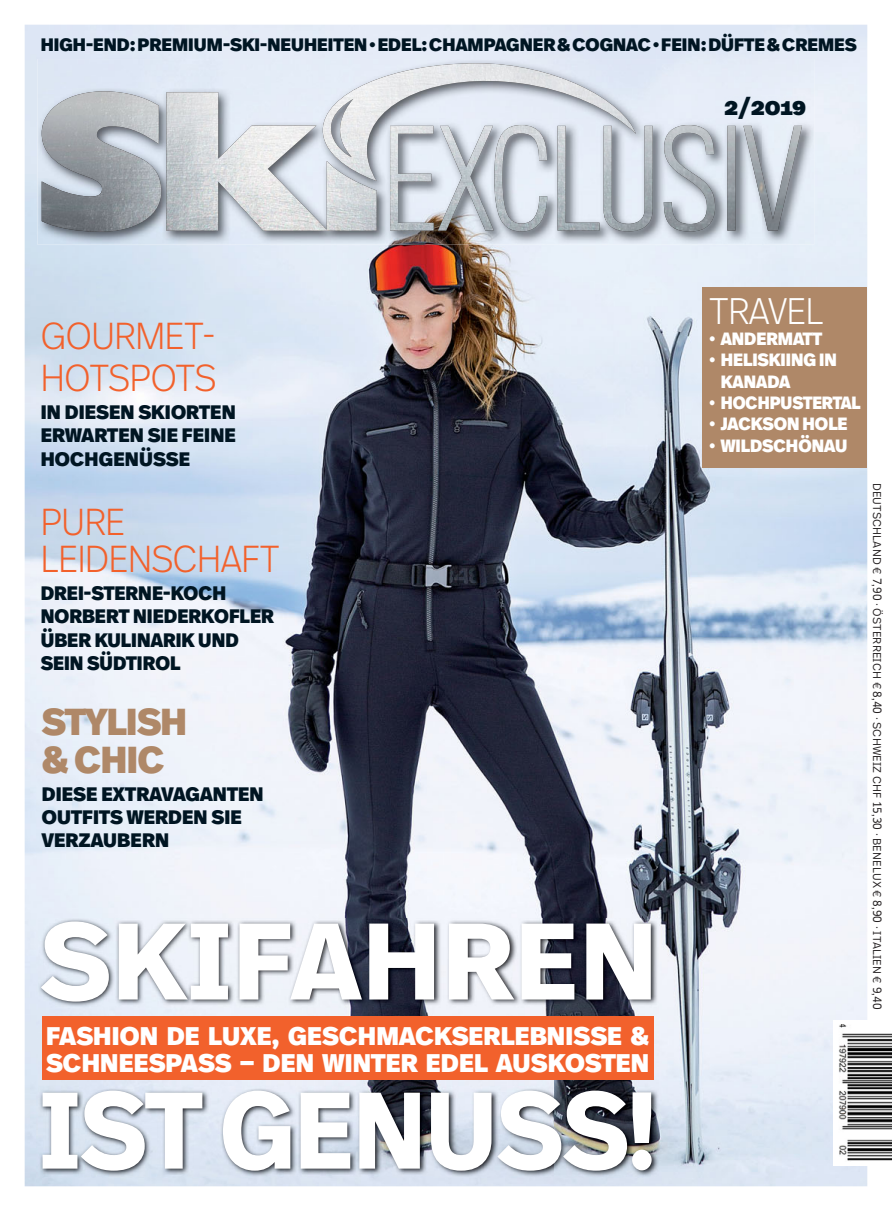
<style>
.page{position:relative;width:892px;height:1211px;background:#fff}
.page>*{position:absolute;margin:0;border:0;box-sizing:border-box;transform-origin:0 0}
.t1{font:700 108.45px/169.1px "Real Text Pro";letter-spacing:-.02em;color:#fff}
.t2{font:300 37.5px/41.7px "Real Head Pro";letter-spacing:-.01em;color:#f2612c;scale:.96 1}
.t3{font:900 37.5px/37.5px "Real Head Pro";letter-spacing:-.01em;color:#af8868;scale:.96 1}
.t4{font:300 36.9px "Real Head Pro";letter-spacing:-.01em;color:#fff;scale:.96 1}
.t5{font:900 25.5px/27px "Real Head Pro";letter-spacing:.01em;color:#fff}
.t6{font:900 23.4px "Real Head Pro";color:#001522}
.t7{font:900 19.5px/23.4px "Real Head Pro";letter-spacing:.01em;color:#001522}
.t8{font:900 19.5px/23.4px "Real Head Pro";letter-spacing:.01em;color:#001522;scale:.96 1}
.t9{font:900 18px "Real Head Pro";letter-spacing:.005em;color:#001522}
.t10{font:900 17.85px/21.3px "Real Head Pro";color:#fff;scale:.95 1}
.t11{font:900 17.85px "Real Head Pro";color:#fff;scale:.92 1}
.t12{font:300 11.25px "Real Text Pro";letter-spacing:.01em;color:#231f20}
.s1{font-family:"Clan Pro Narr News";font-weight:400}
</style>
<div class="page">
<img style="left:25px;top:25px;width:842px;height:1160px">
<div style="left:833px;top:1019px;width:58px;height:145px;background:#fff"></div>
<img style="left:838px;top:1024px;width:53px;height:137px">
<img style="left:37px;top:59px;width:777px;height:185px">
<img style="left:801px;top:96px;width:4px;height:22px">
<img style="left:42px;top:63px;width:759px;height:169px">
<div style="left:702px;top:287px;width:165px;height:181px;background:#af8868"></div>
<img style="left:38px;top:918px;width:620px;height:258px">
<div style="left:42px;top:1015px;width:611px;height:64px;background:#f2612c"></div>
<p class="t9" style="left:41px;top:38px;width:817px">HIGH-END: PREMIUM-SKI-NEUHEITEN • EDEL: CHAMPAGNER &amp; COGNAC • FEIN: DÜFTE &amp; CREMES</p>
<p class="t6" style="left:724px;top:98px;width:83px">2/2019</p>
<h2 class="t2" style="left:41px;top:319px;width:184px">GOURMET-<br>HOTSPOTS</h2>
<p class="t7" style="left:41px;top:402px;width:196px;text-align:justify">IN DIESEN SKIORTEN ERWARTEN SIE FEINE HOCHGENÜSSE</p>
<h2 class="t2" style="left:41px;top:507px;width:250px;line-height:37.5px">PURE<br>LEIDENSCHAFT</h2>
<p class="t8" style="left:41px;top:582px;width:244px">DREI-STERNE-KOCH<br>NORBERT NIEDERKOFLER<br>ÜBER KULINARIK UND<br>SEIN SÜDTIROL</p>
<h2 class="t3" style="left:42px;top:706px;width:153px">STYLISH &amp; CHIC</h2>
<p class="t7" style="left:42px;top:783px;width:223px">DIESE EXTRAVAGANTEN<br>OUTFITS WERDEN SIE<br>VERZAUBERN</p>
<h1 class="t1" style="left:39px;top:888px;width:620px">SKIFAHREN<br>IST GENUSS!</h1>
<h3 class="t5" style="left:46px;top:1024px;width:604px">FASHION DE LUXE, GESCHMACKSERLEBNISSE &amp;<br>SCHNEESPASS – DEN WINTER EDEL AUSKOSTEN</h3>
<h3 class="t4" style="left:709px;top:297px;width:120px">TRAVEL</h3>
<p class="t10" style="left:708px;top:329px;width:121px">• ANDERMATT</p>
<p class="t10" style="left:720px;top:351px;width:124px;text-indent:-12px">• HELISKIING IN<br>KANADA</p>
<p class="t11" style="left:708px;top:396px;width:166px">• HOCHPUSTERTAL</p>
<p class="t10" style="left:708px;top:415px;width:147px">• JACKSON HOLE</p>
<p class="t10" style="left:708px;top:436px;width:147px">• WILDSCHÖNAU</p>
<p class="t12" style="left:880px;top:482px;width:528px;rotate:90deg">DEUTSCHLAND € <span class="s1">7,90</span> · ÖSTERREICH € <span class="s1">8,40</span> · SCHWEIZ CHF <span class="s1">15,30</span> · BENELUX € <span class="s1">8,90</span> · ITALIEN € <span class="s1">9,40</span></p>
</div>
